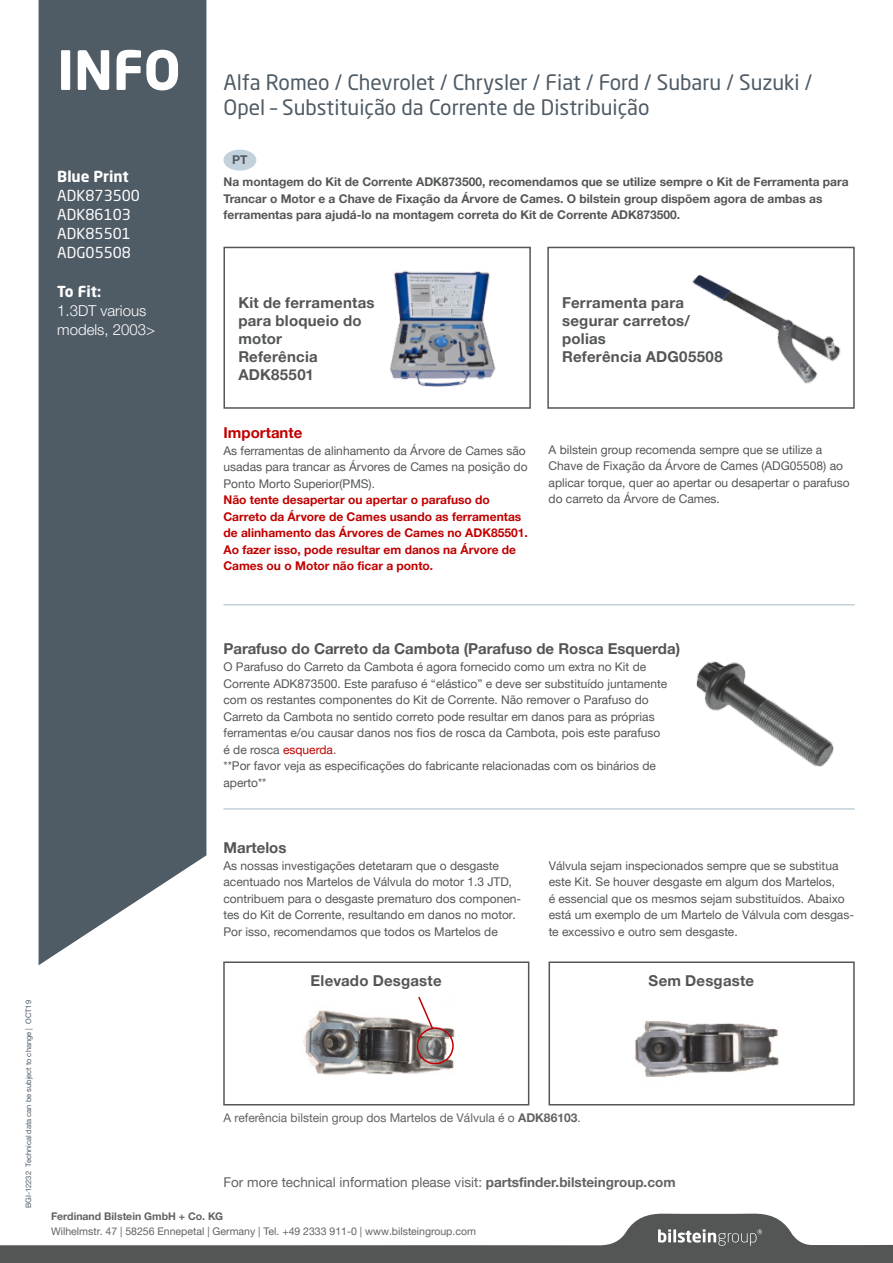
<style>
.page{position:relative;width:893px;height:1263px;background:#fff}
.page>*{position:absolute;margin:0;border:0;box-sizing:border-box;transform-origin:0 0}
.t1{font:700 53.55px "Neo Sans Pro";color:#fff}
.t2{font:21px/25.2px "Neo Sans Pro";color:#4f5b65}
.t3{font:700 15px/18px "Helvetica Neue World 75";letter-spacing:.015em;color:#545656}
.t4{font:15px/19.2px "Neo Sans Pro";color:#fff}
.t5{font:15px/19.2px "Helvetica Neue World 45 Lt";color:#fff}
.t6{font:700 15px "Neo Sans Pro";color:#fff}
.t7{font:700 15px "Helvetica Neue World 75";color:#c10000}
.t8{font:13.5px "Helvetica Neue World 55 Roman";color:#616261}
.t9{font:700 12.15px "Helvetica Neue World 75";color:#4f5b65}
.t10{font:12px/16.5px "Helvetica Neue World 55 Roman";color:#545656}
.t11{font:700 12px/16.5px "Helvetica Neue World 75";color:#545656}
.t12{font:700 12px/16.5px "Helvetica Neue World 75";color:#c10000}
.t13{font:12px "Helvetica Neue World 55 Roman";color:#616261}
.t14{font:10.5px "Helvetica Neue World 55 Roman";color:#616261}
.t15{font:700 10.5px "Helvetica Neue World 75";color:#616261}
.t16{font:7.5px "Helvetica Neue World 55 Roman";color:#4f5b65}
.s1{color:#c10000}
.s2{font-family:"Helvetica Neue World 75";font-weight:700}
</style>
<div class="page">
<div style="left:38px;top:0;width:169px;height:966px;background:#4f5b65"></div>
<svg style="left:0;top:1213px;width:893px;height:50px"></svg>
<div style="left:223px;top:150px;width:33px;height:21px;background:#c2d1da;border-radius:50%"></div>
<img style="left:390px;top:270px;width:106px;height:117px">
<div style="left:223px;top:247px;width:308px;height:162px;border:2px solid #555656"></div>
<img style="left:692px;top:274px;width:149px;height:110px">
<div style="left:547px;top:247px;width:308px;height:162px;border:2px solid #555656"></div>
<img style="left:696px;top:661px;width:138px;height:106px">
<hr style="left:223px;top:604px;width:632px;height:1px;background:#c2d1da">
<hr style="left:223px;top:808px;width:632px;height:2px;background:#c2d1da">
<img style="left:635px;top:1021px;width:144px;height:56px">
<div style="left:549px;top:961px;width:306px;height:144px;border:2px solid #545656"></div>
<img style="left:303px;top:1010px;width:152px;height:65px">
<div style="left:223px;top:961px;width:306px;height:144px;border:2px solid #545656"></div>
<div style="left:417px;top:1027px;width:37px;height:37px;border:2px solid #c10000;border-radius:50%"></div>
<svg style="left:417px;top:996px;width:17px;height:34px"></svg>
<h1 class="t1" style="left:57px;top:36px;width:125px">INFO</h1>
<p class="t6" style="left:57px;top:166px;width:73px">Blue Print</p>
<p class="t4" style="left:57px;top:185px;width:84px">ADK873500<br>ADK86103<br>ADK85501<br>ADG05508</p>
<p class="t6" style="left:57px;top:282px;width:45px">To Fit:</p>
<p class="t5" style="left:57px;top:301px;width:99px">1.3DT various models, 2003&gt;</p>
<h2 class="t2" style="left:223px;top:69px;width:590px">Alfa Romeo / Chevrolet / Chrysler / Fiat / Ford / Subaru / Suzuki /<br>Opel – Substituição da Corrente de Distribuição</h2>
<p class="t9" style="left:232px;top:153px;width:17px">PT</p>
<p class="t11" style="left:223px;top:174px;width:627px">Na montagem do Kit de Corrente ADK873500, recomendamos que se utilize sempre o Kit de Ferramenta para<br>Trancar o Motor e a Chave de Fixação da Árvore de Cames. O bilstein group dispõem agora de ambas as ferramentas para ajudá-lo na montagem correta do Kit de Corrente ADK873500.</p>
<p class="t3" style="left:238px;top:294px;width:138px">Kit de ferramentas para bloqueio do motor<br>Referência<br>ADK85501</p>
<p class="t3" style="left:562px;top:294px;width:162px">Ferramenta para segurar carretos/ polias<br>Referência ADG05508</p>
<p class="t7" style="left:223px;top:424px;width:80px">Importante</p>
<p class="t10" style="left:223px;top:442px;width:306px">As ferramentas de alinhamento da Árvore de Cames são usadas para trancar as Árvores de Cames na posição do<br>Ponto Morto Superior(PMS).</p>
<p class="t12" style="left:223px;top:492px;width:306px">Não tente desapertar ou apertar o parafuso do Carreto da Árvore de Cames usando as ferramentas de alinhamento das Árvores de Cames no ADK85501.<br>Ao fazer isso, pode resultar em danos na Árvore de Cames ou o Motor não ficar a ponto.</p>
<p class="t10" style="left:549px;top:441px;width:303px">A bilstein group recomenda sempre que se utilize a Chave de Fixação da Árvore de Cames (ADG05508) ao aplicar torque, quer ao apertar ou desapertar o parafuso do carreto da Árvore de Cames.</p>
<p class="t3" style="left:223px;top:640px;width:458px">Parafuso do Carreto da Cambota (Parafuso de Rosca Esquerda)</p>
<p class="t10" style="left:223px;top:659px;width:445px">O Parafuso do Carreto da Cambota é agora fornecido como um extra no Kit de Corrente ADK873500. Este parafuso é “elástico” e deve ser substituído juntamente com os restantes componentes do Kit de Corrente. Não remover o Parafuso do Carreto da Cambota no sentido correto pode resultar em danos para as próprias ferramentas e/ou causar danos nos fios de rosca da Cambota, pois este parafuso é de rosca <span class="s1">esquerda</span>.<br>**Por favor veja as especificações do fabricante relacionadas com os binários de aperto**</p>
<p class="t16" style="left:24px;top:1208px;width:209px;rotate:-90deg">BGI-12232 Technical data can be subject to change | OCT19</p>
<p class="t3" style="left:223px;top:839px;width:64px">Martelos</p>
<p class="t10" style="left:223px;top:857px;width:299px">As nossas investigações detetaram que o desgaste acentuado nos Martelos de Válvula do motor 1.3 JTD, contribuem para o desgaste prematuro dos componen&shy;tes do Kit de Corrente, resultando em danos no motor.<br>Por isso, recomendamos que todos os Martelos de</p>
<p class="t10" style="left:549px;top:857px;width:307px">Válvula sejam inspecionados sempre que se substitua este Kit. Se houver desgaste em algum dos Martelos,<br>é essencial que os mesmos sejam substituídos. Abaixo está um exemplo de um Martelo de Válvula com desgas&shy;te excessivo e outro sem desgaste.</p>
<p class="t3" style="left:311px;top:972px;width:132px">Elevado Desgaste</p>
<p class="t3" style="left:649px;top:972px;width:107px">Sem Desgaste</p>
<p class="t13" style="left:223px;top:1111px;width:359px">A referência bilstein group dos Martelos de Válvula é o <span class="s2">ADK86103</span>.</p>
<p class="t8" style="left:223px;top:1175px;width:454px">For more technical information please visit: <span class="s2">partsfinder.bilsteingroup.com</span></p>
<p class="t15" style="left:51px;top:1210px;width:174px">Ferdinand Bilstein GmbH + Co. KG</p>
<p class="t14" style="left:51px;top:1225px;width:426px">Wilhelmstr. 47 | 58256 Ennepetal | Germany | Tel. +49 2333 911-0 | www.bilsteingroup.com</p>
</div>
